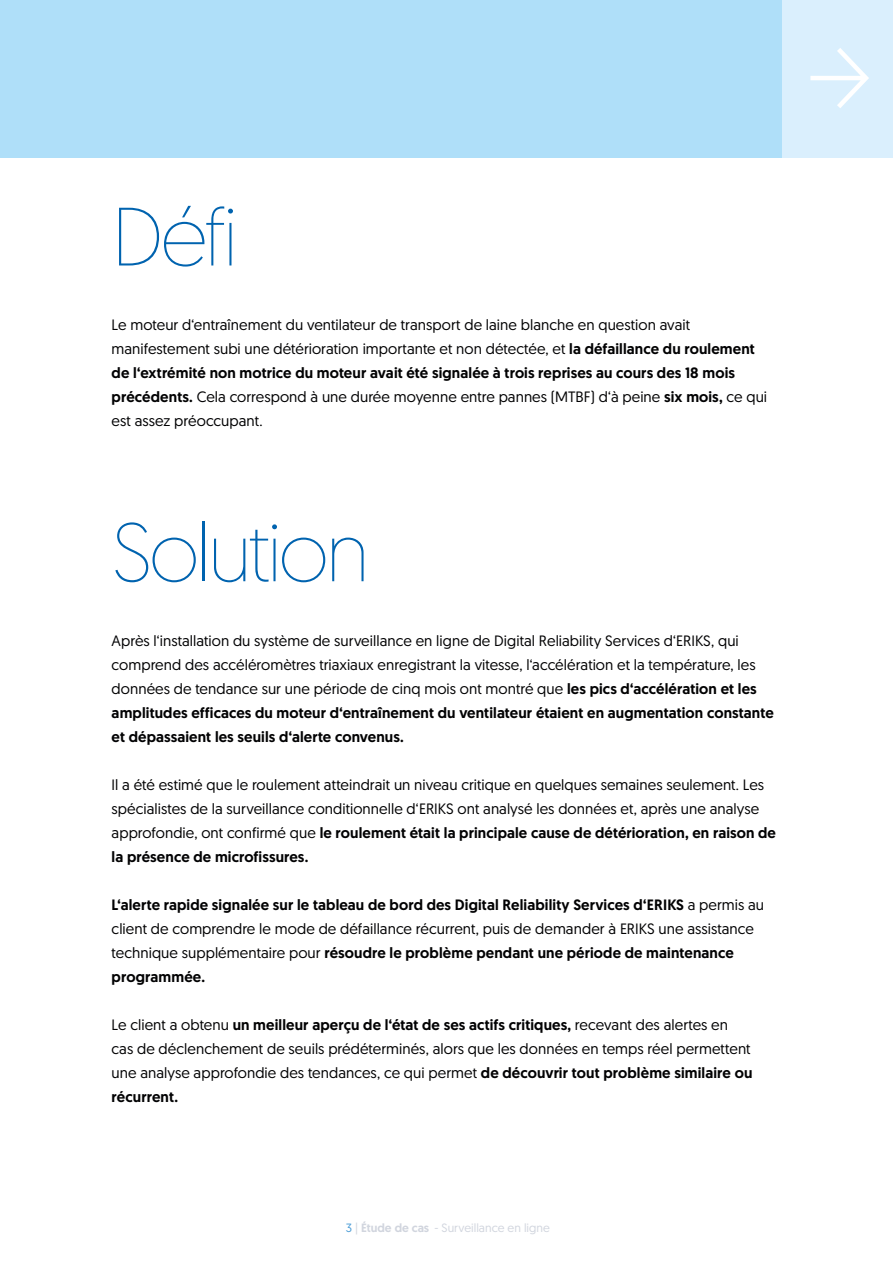
<style>
.page{position:relative;width:893px;height:1263px;background:#fff}
.page>*{position:absolute;margin:0;border:0;box-sizing:border-box;transform-origin:0 0}
.t1{font:200 82.5px "Geomanist";letter-spacing:-.04em;color:#0063af}
.t2{font:15px/24px "Geomanist";letter-spacing:.005em;color:#020203}
.t3{font:500 15px/24px "Geomanist";letter-spacing:.01em;color:#020203}
.t4{font:12px "Geomanist";color:#d1d5de}
.s1{font-weight:500}
.s2{font-weight:400}
.s3{color:#4e9ed7}
</style>
<div class="page">
<div style="left:781px;top:0;width:112px;height:158px;background:#daeffd"></div>
<div style="left:0;top:0;width:781px;height:158px;background:#afdff9"></div>
<svg style="left:810px;top:48px;width:59px;height:60px"></svg>
<h1 class="t1" style="left:112px;top:184px;width:128px">Défi</h1>
<p class="t2" style="left:112px;top:312px;width:657px">Le moteur d‘entraînement du ventilateur de transport de laine blanche en question avait manifestement subi une détérioration importante et non détectée, et <span class="s1">la défaillance du roulement de l‘extrémité non motrice du moteur avait été signalée à trois reprises au cours des 18 mois précédents.</span> Cela correspond à une durée moyenne entre pannes (MTBF) d‘à peine <span class="s1">six mois,</span> ce qui est assez préoccupant.</p>
<h1 class="t1" style="left:112px;top:500px;width:260px">Solution</h1>
<p class="t2" style="left:112px;top:628px;width:664px">Après l‘installation du système de surveillance en ligne de Digital Reliability Services d‘ERIKS, qui comprend des accéléromètres triaxiaux enregistrant la vitesse, l‘accélération et la température, les données de tendance sur une période de cinq mois ont montré que <span class="s1">les pics d‘accélération et les amplitudes efficaces du moteur d‘entraînement du ventilateur étaient en augmentation constante et dépassaient les seuils d‘alerte convenus.</span></p>
<p class="t2" style="left:112px;top:772px;width:666px">Il a été estimé que le roulement atteindrait un niveau critique en quelques semaines seulement. Les spécialistes de la surveillance conditionnelle d‘ERIKS ont analysé les données et, après une analyse approfondie, ont confirmé que <span class="s1">le roulement était la principale cause de détérioration, en raison de la présence de microfissures.</span></p>
<p class="t3" style="left:112px;top:892px;width:654px">L‘alerte rapide signalée sur le tableau de bord des Digital Reliability Services d‘ERIKS <span class="s2">a permis au client de comprendre le mode de défaillance récurrent, puis de demander à ERIKS une assistance technique supplémentaire pour</span> résoudre le problème pendant une période de maintenance programmée.</p>
<p class="t2" style="left:112px;top:1012px;width:642px">Le client a obtenu <span class="s1">un meilleur aperçu de l‘état de ses actifs critiques,</span> recevant des alertes en cas de déclenchement de seuils prédéterminés, alors que les données en temps réel permettent une analyse approfondie des tendances, ce qui permet <span class="s1">de découvrir tout problème similaire ou récurrent.</span></p>
<p class="t4" style="left:346px;top:1220px;width:206px"><span class="s3">3</span> | <span class="s1">Étude de cas</span> - Surveillance en ligne</p>
</div>
